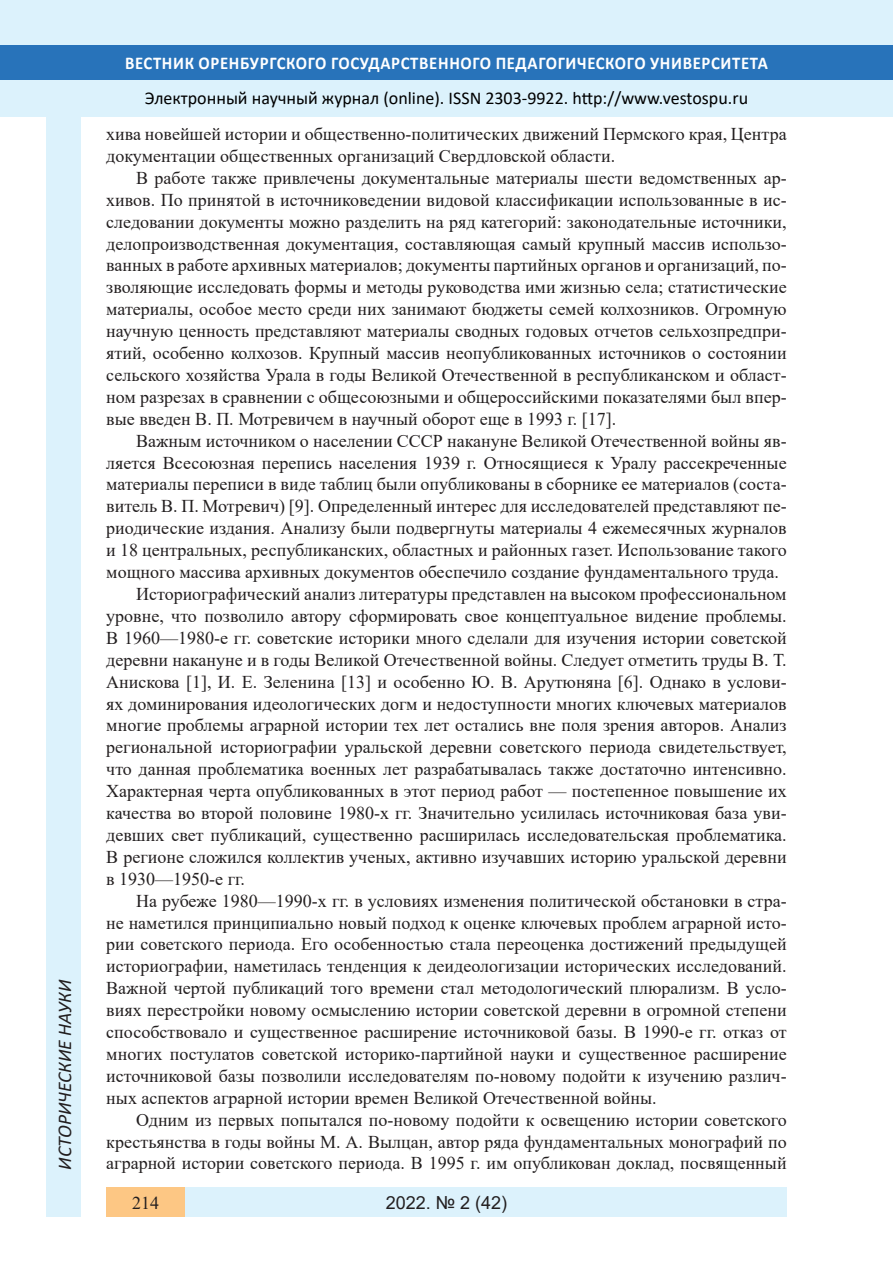
<style>
.page{position:relative;width:893px;height:1263px;background:#fff}
.page>*{position:absolute;margin:0;border:0;box-sizing:border-box;transform-origin:0 0}
.t1{font:italic 19.5px "Calibri";color:#231f20}
.Стиль2{font:18px/21.9px "Times New Roman";color:#231f20;text-align:justify}
.t2{font:18px "Calibri";color:#000}
.t3{font:700 18px "Calibri";letter-spacing:.04em;color:#fff;scale:.93 1}
.t4{font:18px "Arial";color:#231f20}
.t5{font:700 18px "Book Antiqua";color:#231f20}
</style>
<div class="page">
<div style="left:0;top:0;width:893px;height:116px;background:#dcf2fc"></div>
<div style="left:0;top:45px;width:893px;height:34px;background:#2873ba"></div>
<div style="left:106px;top:1188px;width:681px;height:29px;background:#dcf2fc"></div>
<div style="left:106px;top:1188px;width:79px;height:29px;background:#fdc784"></div>
<div style="left:47px;top:116px;width:34px;height:1101px;background:#dcf2fc"></div>
<p class="t1" style="left:51px;top:1179px;width:279px;rotate:-90deg">03.00.00 БИОЛОГИЧЕСКИЕ НАУКИ</p>
<p class="t1" style="left:51px;top:1170px;width:192px;rotate:-90deg">ИСТОРИЧЕСКИЕ НАУКИ</p>
<p class="t3" style="left:125px;top:50px;width:693px">ВЕСТНИК ОРЕНБУРГСКОГО ГОСУДАРСТВЕННОГО ПЕДАГОГИЧЕСКОГО УНИВЕРСИТЕТА</p>
<p class="t2" style="left:145px;top:85px;width:605px">Электронный научный журнал (online). ISSN 2303-9922. http://www.vestospu.ru</p>
<p class="t2" style="left:388px;top:85px;width:13px">O</p>
<p class="t2" style="left:583px;top:85px;width:13px">t</p>
<p class="t2" style="left:583px;top:85px;width:13px">t</p>
<p class="Стиль2" style="left:106px;top:122px;width:682px">хива новейшей истории и общественно-политических движений Пермского края, Центра документации общественных организаций Свердловской области.</p>
<p class="Стиль2" style="left:106px;top:166px;width:682px;text-indent:30px">В работе также привлечены документальные материалы шести ведомственных ар&shy;хивов. По принятой в источниковедении видовой классификации использованные в ис&shy;следовании документы можно разделить на ряд категорий: законодательные источники, делопроизводственная документация, составляющая самый крупный массив использо&shy;ванных в работе архивных материалов; документы партийных органов и организаций, по&shy;зволяющие исследовать формы и методы руководства ими жизнью села; статистические материалы, особое место среди них занимают бюджеты семей колхозников. Огромную научную ценность представляют материалы сводных годовых отчетов сельхозпредпри&shy;ятий, особенно колхозов. Крупный массив неопубликованных источников о состоянии сельского хозяйства Урала в годы Великой Отечественной в республиканском и област&shy;ном разрезах в сравнении с общесоюзными и общероссийскими показателями был впер&shy;вые введен В. П. Мотревичем в научный оборот еще в 1993 г. [17].</p>
<p class="Стиль2" style="left:106px;top:429px;width:682px;text-indent:30px">Важным источником о населении СССР накануне Великой Отечественной войны яв&shy;ляется Всесоюзная перепись населения 1939 г. Относящиеся к Уралу рассекреченные материалы переписи в виде таблиц были опубликованы в сборнике ее материалов (соста&shy;витель В. П. Мотревич) [9]. Определенный интерес для исследователей представляют пе&shy;риодические издания. Анализу были подвергнуты материалы 4 ежемесячных журналов и 18 центральных, республиканских, областных и районных газет. Использование такого мощного массива архивных документов обеспечило создание фундаментального труда.</p>
<p class="Стиль2" style="left:106px;top:582px;width:682px;text-indent:30px">Историографический анализ литературы представлен на высоком профессиональном уровне, что позволило автору сформировать свое концептуальное видение проблемы.<br>В 1960—1980-е гг. советские историки много сделали для изучения истории советской деревни накануне и в годы Великой Отечественной войны. Следует отметить труды В. Т.<br>Анискова [1], И. Е. Зеленина [13] и особенно Ю. В. Арутюняна [6]. Однако в услови&shy;ях доминирования идеологических догм и недоступности многих ключевых материалов многие проблемы аграрной истории тех лет остались вне поля зрения авторов. Анализ региональной историографии уральской деревни советского периода свидетельствует, что данная проблематика военных лет разрабатывалась также достаточно интенсивно.<br>Характерная черта опубликованных в этот период работ — постепенное повышение их качества во второй половине 1980-х гг. Значительно усилилась источниковая база уви&shy;девших свет публикаций, существенно расширилась исследовательская проблематика.<br>В регионе сложился коллектив ученых, активно изучавших историю уральской деревни в 1930—1950-е гг.</p>
<p class="Стиль2" style="left:106px;top:889px;width:682px;text-indent:30px">На рубеже 1980—1990-x гг. в условиях изменения политической обстановки в стра&shy;не наметился принципиально новый подход к оценке ключевых проблем аграрной исто&shy;рии советского периода. Его особенностью стала переоценка достижений предыдущей историографии, наметилась тенденция к деидеологизации исторических исследований.<br>Важной чертой публикаций того времени стал методологический плюрализм. В усло&shy;виях перестройки новому осмыслению истории советской деревни в огромной степени способствовало и существенное расширение источниковой базы. В 1990-е гг. отказ от многих постулатов советской историко-партийной науки и существенное расширение источниковой базы позволили исследователям по-новому подойти к изучению различ&shy;ных аспектов аграрной истории времен Великой Отечественной войны.</p>
<p class="Стиль2" style="left:106px;top:1108px;width:682px;text-indent:30px">Одним из первых попытался по-новому подойти к освещению истории советского крестьянства в годы войны М. А. Вылцан, автор ряда фундаментальных монографий по аграрной истории советского периода. В 1995 г. им опубликован доклад, посвященный</p>
<p class="t5" style="left:390px;top:1190px;width:37px">2018</p>
<p class="t5" style="left:460px;top:1190px;width:45px">1 25)</p>
<p class="t4" style="left:386px;top:1190px;width:123px">2022. № 2 (42)</p>
<p class="Стиль2" style="left:132px;top:1191px;width:28px">214</p>
<p class="t5" style="left:488px;top:1190px;width:10px">6</p>
</div>
